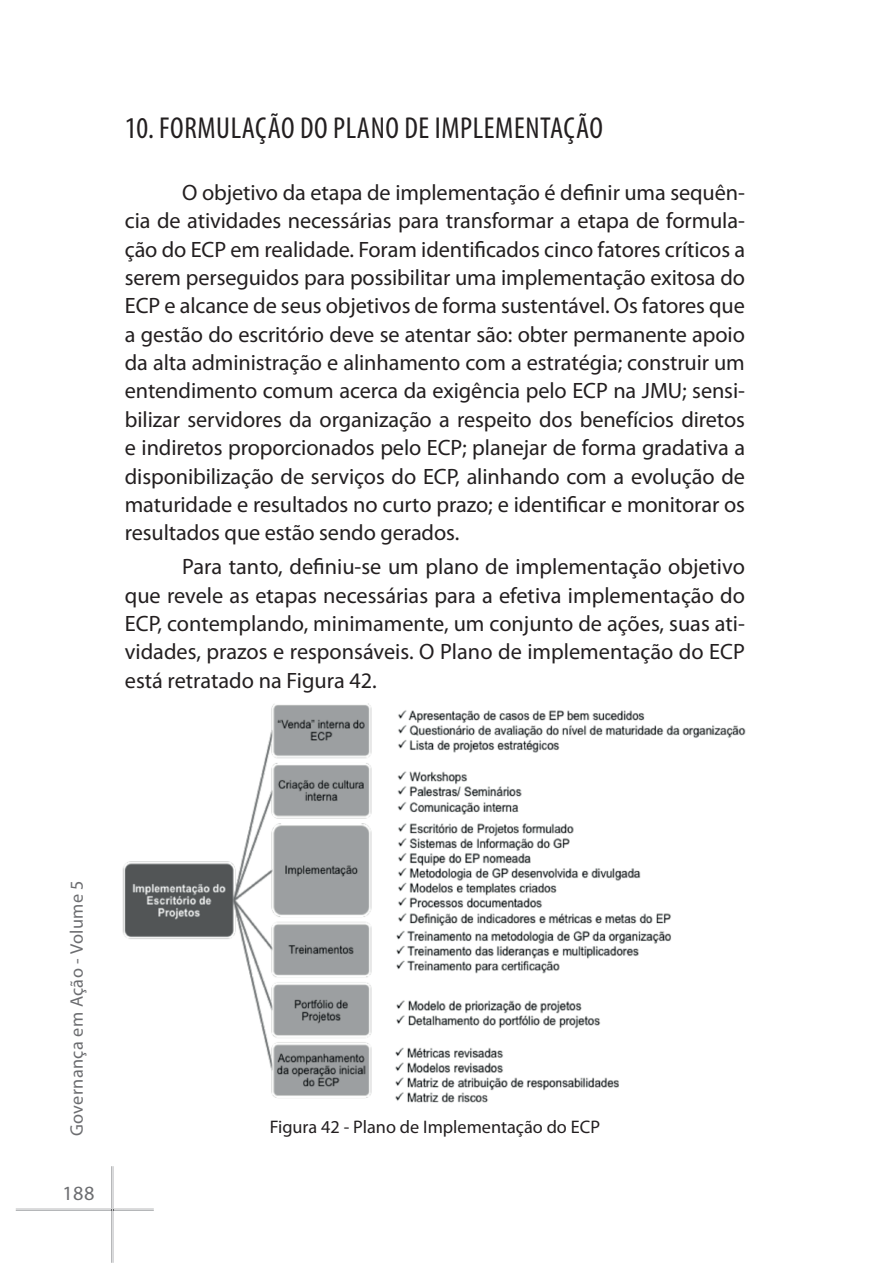
<style>
.page{position:relative;width:893px;height:1263px;background:#fff}
.page>*{position:absolute;margin:0;border:0;box-sizing:border-box;transform-origin:0 0}
.t1{font:condensed 30.3px "Myriad Pro";letter-spacing:.02em;color:#231f20}
.t2{font:22.2px/28.3px "Myriad Pro";letter-spacing:-.005em;color:#231f20;text-align:justify}
.t3{font:20.25px "Myriad Pro";color:#6c6d70}
.t4{font:18.15px "Myriad Pro";color:#231f20}
.t5{font:18.15px "Myriad Pro";letter-spacing:.02em;color:#6c6d70}
</style>
<div class="page">
<img style="left:122px;top:703px;width:624px;height:400px">
<hr style="left:113px;top:1209px;width:41px;height:1px;background:#939598">
<hr style="left:16px;top:1209px;width:95px;height:1px;background:#939598">
<hr style="left:113px;top:1210px;width:41px;height:1px;background:#939598">
<hr style="left:16px;top:1210px;width:95px;height:1px;background:#939598">
<hr style="left:113px;top:1211px;width:1px;height:52px;background:#939598">
<hr style="left:113px;top:1166px;width:1px;height:43px;background:#939598">
<hr style="left:111px;top:1211px;width:1px;height:52px;background:#939598">
<hr style="left:111px;top:1166px;width:1px;height:43px;background:#939598">
<h1 class="t1" style="left:125px;top:109px;width:480px">10. FORMULAÇÃO DO PLANO DE IMPLEMENTAÇÃO</h1>
<p class="t2" style="left:125px;top:180px;width:622px;text-indent:57px">O objetivo da etapa de implementação é definir uma sequên&shy;cia de atividades necessárias para transformar a etapa de formula&shy;ção do ECP em realidade. Foram identificados cinco fatores críticos a serem perseguidos para possibilitar uma implementação exitosa do ECP e alcance de seus objetivos de forma sustentável. Os fatores que a gestão do escritório deve se atentar são: obter permanente apoio da alta administração e alinhamento com a estratégia; construir um entendimento comum acerca da exigência pelo ECP na JMU; sensi&shy;bilizar servidores da organização a respeito dos benefícios diretos e indiretos proporcionados pelo ECP; planejar de forma gradativa a disponibilização de serviços do ECP, alinhando com a evolução de maturidade e resultados no curto prazo; e identificar e monitorar os resultados que estão sendo gerados.</p>
<p class="t2" style="left:125px;top:554px;width:622px;text-indent:57px">Para tanto, definiu-se um plano de implementação objetivo que revele as etapas necessárias para a efetiva implementação do ECP, contemplando, minimamente, um conjunto de ações, suas ati&shy;vidades, prazos e responsáveis. O Plano de implementação do ECP está retratado na Figura 42.</p>
<p class="t5" style="left:70px;top:1136px;width:257px;rotate:-90deg">Governança em Ação - Volume 5</p>
<p class="t3" style="left:62px;top:1186px;width:33px">188</p>
<p class="t4" style="left:270px;top:1120px;width:332px">Figura 42 - Plano de Implementação do ECP</p>
</div>
